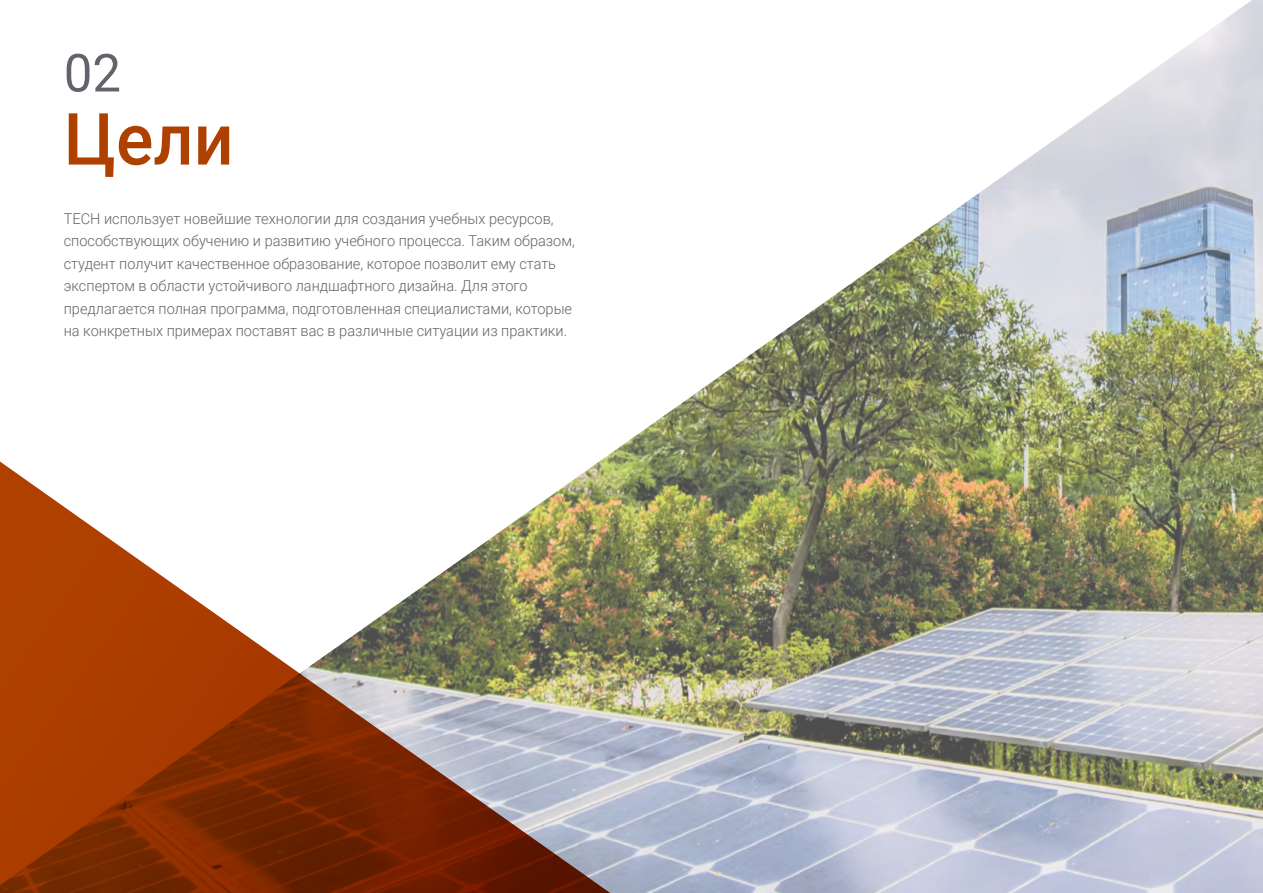
<style>
.page{position:relative;width:1263px;height:893px;background:#fff}
.page>*{position:absolute;margin:0;border:0;box-sizing:border-box;transform-origin:0 0}
.t1{font:500 72px "Roboto";color:#ae4000}
.t2{font:52.5px "Roboto";color:#61646a}
.t3{font:300 15px/22.5px "Roboto";color:#61646a}
</style>
<div class="page">
<img style="left:621px;top:0;width:642px;height:893px">
<svg style="left:0;top:446px;width:640px;height:447px"></svg>
<h2 class="t2" style="left:64px;top:36px;width:59px">02</h2>
<h1 class="t1" style="left:64px;top:89px;width:171px">Цели</h1>
<p class="t3" style="left:64px;top:207px;width:513px">TECH использует новейшие технологии для создания учебных ресурсов, способствующих обучению и развитию учебного процесса. Таким образом, студент получит качественное образование, которое позволит ему стать экспертом в области устойчивого ландшафтного дизайна. Для этого предлагается полная программа, подготовленная специалистами, которые на конкретных примерах поставят вас в различные ситуации из практики.</p>
</div>
